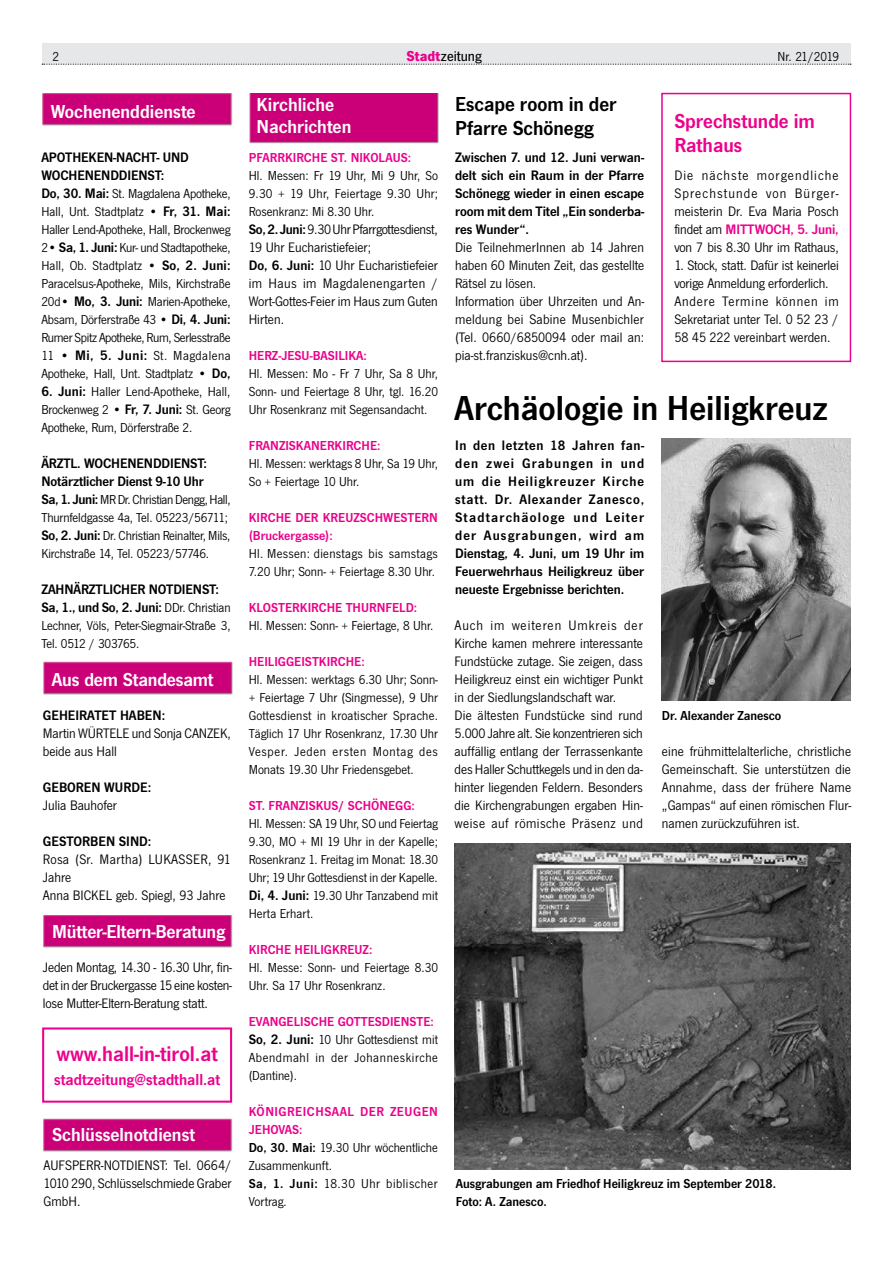
<style>
.page{position:relative;width:893px;height:1263px;background:#fff}
.page>*{position:absolute;margin:0;border:0;box-sizing:border-box;transform-origin:0 0}
.t1{font:600 36px "News Got T";color:#000}
.t2{font:600 22.05px "News Got T";color:#ec008c}
.t3{font:600 21px/24px "News Got T";color:#000}
.t4{font:600 21px/24px "News Got T";color:#ec008c}
.t5{font:600 19.5px/21.8px "News Got T";letter-spacing:-.005em;color:#fff}
.t6{font:600 16.5px "News Got T";color:#ec008c}
.t7{font:500 15px "News Got T";color:#000}
.t8{font:14.25px/18px "News Got T";color:#000}
.t9{font:600 14.25px/18px "News Got T";letter-spacing:-.005em;color:#000}
.t10{font:13.5px/18px "News Got T";color:#000;text-align:justify}
.t11{font:600 13.5px/18px "News Got T";color:#ec008c}
.t12{font:13.5px/18px "News Got T";letter-spacing:.03em;color:#000}
.t13{font:600 13.5px/18px "News Got T";color:#000}
.t14{font:13.5px/18px "News Got T";letter-spacing:.02em;color:#000}
.s1{font-weight:700;color:#ec008c}
.s2{font-weight:600;font-size:14.25px}
.s3{font-weight:400;font-size:13.5px}
.s4{font-weight:600}
.s5{font-weight:600;color:#ec008c}
</style>
<div class="page">
<div style="left:42px;top:43px;width:808px;height:21px;background:#e6e7e8"></div>
<svg style="left:42px;top:64px;width:809px;height:1px"></svg>
<div style="left:42px;top:1027px;width:190px;height:76px;border:2px solid #ec008c"></div>
<img style="left:249px;top:94px;width:190px;height:50px">
<img style="left:43px;top:94px;width:190px;height:32px">
<img style="left:43px;top:1119px;width:190px;height:33px">
<img style="left:43px;top:915px;width:190px;height:33px">
<img style="left:44px;top:662px;width:189px;height:33px">
<div style="left:661px;top:93px;width:190px;height:269px;border:2px solid #ec008c"></div>
<img style="left:661px;top:438px;width:189px;height:262px">
<img style="left:455px;top:843px;width:395px;height:326px">
<p class="t10" style="left:53px;top:47px;width:8px">2</p>
<p class="t7" style="left:407px;top:48px;width:77px"><span class="s1">Stadt</span>zeitung</p>
<p class="t10" style="left:777px;top:47px;width:63px">Nr. 21/2019</p>
<h3 class="t5" style="left:51px;top:100px;width:146px">Wochenenddienste</h3>
<p class="t9" style="left:41px;top:148px;width:149px">APOTHEKEN-NACHT- UND<br>WOCHENENDDIENST:</p>
<p class="t10" style="left:41px;top:184px;width:191px"><span class="s2">Do, 30. Mai:</span> St. Magdalena Apotheke, Hall, Unt. Stadtplatz • <span class="s2">Fr, 31. Mai:<br></span>Haller Lend-Apotheke, Hall, Brockenweg 2• <span class="s2">Sa, 1. Juni:</span> Kur- und Stadtapotheke, Hall, Ob. Stadtplatz • <span class="s2">So, 2. Juni:<br></span>Paracelsus-Apotheke, Mils, Kirchstraße 20d• <span class="s2">Mo, 3. Juni:</span> Marien-Apotheke, Absam, Dörferstraße 43 • <span class="s2">Di, 4. Juni:<br></span>Rumer Spitz Apotheke, Rum, Serlesstraße 11 • <span class="s2">Mi, 5. Juni:</span> St. Magdalena Apotheke, Hall, Unt. Stadtplatz • <span class="s2">Do,</span></p>
<p class="t10" style="left:41px;top:382px;width:191px"><span class="s2">6. Juni:</span> Haller Lend-Apotheke, Hall, Brockenweg 2 • <span class="s2">Fr, 7. Juni:</span> St. Georg Apotheke, Rum, Dörferstraße 2.</p>
<p class="t9" style="left:41px;top:454px;width:167px">ÄRZTL. WOCHENENDDIENST:<br>Notärztlicher Dienst 9-10 Uhr</p>
<p class="t10" style="left:41px;top:490px;width:191px;text-align:left"><span class="s2">Sa, 1. Juni:</span> MR Dr. Christian Dengg, Hall, Thurnfeldgasse 4a, Tel. 05223/56711; <span class="s2">So, 2. Juni:</span> Dr. Christian Reinalter, Mils, Kirchstraße 14, Tel. 05223/57746.</p>
<p class="t9" style="left:41px;top:580px;width:191px">ZAHNÄRZTLICHER NOTDIENST:<br>Sa, 1., und So, 2. Juni: <span class="s3">DDr. Christian</span></p>
<p class="t10" style="left:41px;top:616px;width:191px">Lechner, Völs, Peter-Siegmair-Straße 3,<br>Tel. 0512 / 303765.</p>
<h3 class="t5" style="left:52px;top:668px;width:163px">Aus dem Standesamt</h3>
<p class="t9" style="left:43px;top:706px;width:124px">GEHEIRATET HABEN:</p>
<p class="t8" style="left:43px;top:724px;width:189px">Martin WÜRTELE und Sonja CANZEK, beide aus Hall</p>
<p class="t9" style="left:43px;top:778px;width:110px">GEBOREN WURDE:</p>
<p class="t8" style="left:43px;top:796px;width:76px">Julia Bauhofer</p>
<p class="t9" style="left:43px;top:832px;width:110px">GESTORBEN SIND:</p>
<p class="t8" style="left:43px;top:850px;width:190px">Rosa (Sr. Martha) LUKASSER, 91<br>Jahre<br>Anna BICKEL geb. Spiegl, 93 Jahre</p>
<h3 class="t5" style="left:52px;top:920px;width:175px">Mütter-Eltern-Beratung</h3>
<p class="t8" style="left:43px;top:958px;width:191px;text-align:justify">Jeden Montag, 14.30 - 16.30 Uhr, fin&shy;det in der Bruckergasse 15 eine kosten&shy;lose Mutter-Eltern-Beratung statt.</p>
<h2 class="t2" style="left:56px;top:1041px;width:163px">www.hall-in-tirol.at</h2>
<p class="t6" style="left:54px;top:1070px;width:168px">stadtzeitung@stadthall.at</p>
<h3 class="t5" style="left:52px;top:1123px;width:145px">Schlüsselnotdienst</h3>
<p class="t8" style="left:44px;top:1156px;width:189px;text-align:justify">AUFSPERR-NOTDIENST: Tel. 0664/ 1010 290, Schlüsselschmiede Graber GmbH.</p>
<h3 class="t5" style="left:257px;top:93px;width:96px">Kirchliche<br>Nachrichten</h3>
<p class="t11" style="left:249px;top:148px;width:164px">PFARRKIRCHE ST. NIKOLAUS:</p>
<p class="t10" style="left:249px;top:166px;width:191px">Hl. Messen: Fr 19 Uhr, Mi 9 Uhr, So 9.30 + 19 Uhr, Feiertage 9.30 Uhr; Rosenkranz: Mi 8.30 Uhr.</p>
<p class="t8" style="left:249px;top:220px;width:191px"><span class="s4">So, 2. Juni:</span> 9.30 Uhr Pfarrgottesdienst,<br>19 Uhr Eucharistiefeier;<br><span class="s4">Do, 6. Juni:</span> 10 Uhr Eucharistiefeier im Haus im Magdalenengarten /<br>Wort-Gottes-Feier im Haus zum Guten<br>Hirten.</p>
<p class="t11" style="left:249px;top:346px;width:120px">HERZ-JESU-BASILIKA:</p>
<p class="t10" style="left:249px;top:364px;width:191px">Hl. Messen: Mo - Fr 7 Uhr, Sa 8 Uhr, Sonn- und Feiertage 8 Uhr, tgl. 16.20<br>Uhr Rosenkranz mit Segensandacht.</p>
<p class="t11" style="left:249px;top:436px;width:133px">FRANZISKANERKIRCHE:</p>
<p class="t10" style="left:249px;top:454px;width:191px">Hl. Messen: werktags 8 Uhr, Sa 19 Uhr,<br>So + Feiertage 10 Uhr.</p>
<p class="t11" style="left:249px;top:508px;width:191px">KIRCHE DER KREUZSCHWESTERN (Bruckergasse):</p>
<p class="t14" style="left:249px;top:544px;width:191px">Hl. Messen: dienstags bis samstags<br>7.20 Uhr; Sonn- + Feiertage 8.30 Uhr.</p>
<p class="t11" style="left:249px;top:598px;width:170px">KLOSTERKIRCHE THURNFELD:</p>
<p class="t10" style="left:249px;top:616px;width:186px">Hl. Messen: Sonn- + Feiertage, 8 Uhr.</p>
<p class="t11" style="left:249px;top:652px;width:117px">HEILIGGEISTKIRCHE:</p>
<p class="t10" style="left:249px;top:670px;width:191px">Hl. Messen: werktags 6.30 Uhr; Sonn-+ Feiertage 7 Uhr (Singmesse), 9 Uhr Gottesdienst in kroatischer Sprache.<br>Täglich 17 Uhr Rosenkranz, 17.30 Uhr Vesper. Jeden ersten Montag des Monats 19.30 Uhr Friedensgebet.</p>
<p class="t11" style="left:249px;top:796px;width:168px">ST. FRANZISKUS/ SCHÖNEGG:</p>
<p class="t10" style="left:249px;top:814px;width:191px">Hl. Messen: SA 19 Uhr, SO und Feiertag 9.30, MO + MI 19 Uhr in der Kapelle; Rosenkranz 1. Freitag im Monat: 18.30<br>Uhr; 19 Uhr Gottesdienst in der Kapelle.<br><span class="s2">Di, 4. Juni:</span> 19.30 Uhr Tanzabend mit Herta Erhart.</p>
<p class="t11" style="left:249px;top:940px;width:125px">KIRCHE HEILIGKREUZ:</p>
<p class="t10" style="left:249px;top:958px;width:191px">Hl. Messe: Sonn- und Feiertage 8.30<br>Uhr. Sa 17 Uhr Rosenkranz.</p>
<p class="t12" style="left:249px;top:1012px;width:191px"><span class="s5">EVANGELISCHE GOTTESDIENSTE:<br></span><span class="s2">So, 2. Juni:</span> 10 Uhr Gottesdienst mit<br>Abendmahl in der Johanneskirche (Dantine).</p>
<p class="t10" style="left:249px;top:1102px;width:191px;text-align:left"><span class="s5">KÖNIGREICHSAAL DER ZEUGEN<br>JEHOVAS:<br></span><span class="s4">Do, 30. Mai:</span> 19.30 Uhr wöchentliche<br>Zusammenkunft.<br><span class="s4">Sa, 1. Juni:</span> 18.30 Uhr biblischer<br>Vortrag.</p>
<h3 class="t3" style="left:455px;top:91px;width:163px">Escape room in der<br>Pfarre Schönegg</h3>
<p class="t9" style="left:455px;top:148px;width:191px;text-align:justify">Zwischen 7. und 12. Juni verwan&shy;delt sich ein Raum in der Pfarre Schönegg wieder in einen escape room mit dem Titel „Ein sonderba&shy;res Wunder“.</p>
<p class="t8" style="left:455px;top:238px;width:191px">Die TeilnehmerInnen ab 14 Jahren haben 60 Minuten Zeit, das gestellte<br>Rätsel zu lösen.<br>Information über Uhrzeiten und An&shy;meldung bei Sabine Musenbichler (Tel. 0660/6850094 oder mail an: pia-st.franziskus@cnh.at).</p>
<h3 class="t4" style="left:674px;top:108px;width:142px">Sprechstunde im<br>Rathaus</h3>
<p class="t8" style="left:674px;top:166px;width:166px;text-align:justify">Die nächste morgendliche Sprechstunde von Bürger&shy;meisterin Dr. Eva Maria Posch findet am <span class="s5">MITTWOCH, 5. Juni, </span>von 7 bis 8.30 Uhr im Rathaus,</p>
<p class="t8" style="left:674px;top:256px;width:166px">1. Stock, statt. Dafür ist keinerlei vorige Anmeldung erforderlich.<br>Andere Termine können im<br>Sekretariat unter Tel. 0 52 23 /<br>58 45 222 vereinbart werden.</p>
<h1 class="t1" style="left:455px;top:387px;width:375px">Archäologie in Heiligkreuz</h1>
<p class="t9" style="left:455px;top:436px;width:191px;text-align:justify">In den letzten 18 Jahren fan&shy;den zwei Grabungen in und um die Heiligkreuzer Kirche statt. Dr. Alexander Zanesco, Stadtarchäologe und Leiter der Ausgrabungen, wird am Dienstag, 4. Juni, um 19 Uhr im Feuerwehrhaus Heiligkreuz über neueste Ergebnisse berichten.</p>
<p class="t8" style="left:455px;top:616px;width:190px">Auch im weiteren Umkreis der Kirche kamen mehrere interessante Fundstücke zutage. Sie zeigen, dass Heiligkreuz einst ein wichtiger Punkt in der Siedlungslandschaft war.<br>Die ältesten Fundstücke sind rund 5.000 Jahre alt. Sie konzentrieren sich auffällig entlang der Terrassenkante des Haller Schuttkegels und in den da&shy;hinter liegenden Feldern. Besonders die Kirchengrabungen ergaben Hin&shy;weise auf römische Präsenz und</p>
<p class="t13" style="left:662px;top:706px;width:121px">Dr. Alexander Zanesco</p>
<p class="t8" style="left:662px;top:742px;width:191px;text-align:justify">eine frühmittelalterliche, christliche Gemeinschaft. Sie unterstützen die Annahme, dass der frühere Name „Gampas“ auf einen römischen Flur&shy;namen zurückzuführen ist.</p>
<p class="t13" style="left:456px;top:1174px;width:322px">Ausgrabungen am Friedhof Heiligkreuz im September 2018.<br>Foto: A. Zanesco.</p>
</div>
